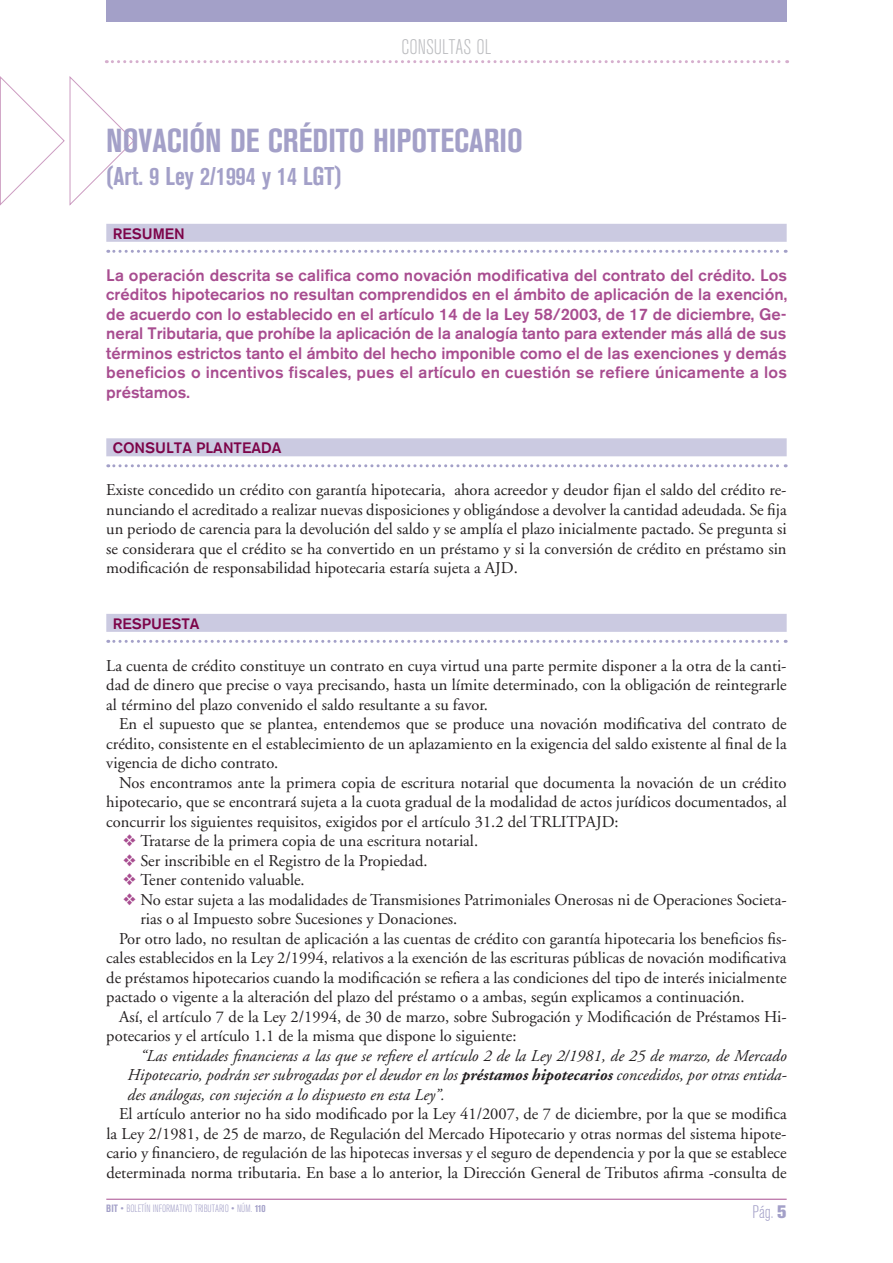
<style>
.page{position:relative;width:893px;height:1263px;background:#fff}
.page>*{position:absolute;margin:0;border:0;box-sizing:border-box;transform-origin:0 0}
.t1{font:700 condensed 33px "Akzidenz Grotesk BE";color:#a3a0c8}
.t2{font:700 condensed 25.5px "Akzidenz Grotesk BE";color:#a3a0c8}
.t3{font:300 condensed 21px "Akzidenz Grotesk BE";color:#bcbdc0}
.t4{font:300 condensed 18px "Akzidenz Grotesk BE";color:#a3a0c8}
.t5{font:16.5px/19.5px "Adobe Garamond";color:#231f20;text-align:justify}
.t6{font:500 16.5px/19.5px "Akzidenz Grotesk BE";letter-spacing:.015em;color:#a84d90;text-align:justify}
.t7{font:italic 16.5px/19.5px "Adobe Garamond";color:#231f20;text-align:justify}
.t8{font:500 15px "Akzidenz Grotesk BE";color:#7d0449}
.t9{font:300 condensed 10.5px "Akzidenz Grotesk BE";color:#a3a0c8}
.s1{color:#a84d90}
.s2{font-weight:700}
.s3{font-weight:800;font-stretch:normal}
</style>
<div class="page">
<hr style="left:106px;top:1199px;width:681px;height:1px;background:#a84d90">
<div style="left:106px;top:0;width:681px;height:21px;background:#a3a0c8"></div>
<svg style="left:106px;top:60px;width:682px;height:3px"></svg>
<svg style="left:0;top:76px;width:135px;height:130px"></svg>
<div style="left:106px;top:224px;width:681px;height:18px;background:#cbcae1"></div>
<svg style="left:108px;top:250px;width:678px;height:3px"></svg>
<div style="left:106px;top:438px;width:681px;height:18px;background:#cbcae1"></div>
<svg style="left:108px;top:464px;width:678px;height:3px"></svg>
<div style="left:106px;top:614px;width:681px;height:18px;background:#cbcae1"></div>
<svg style="left:108px;top:640px;width:678px;height:3px"></svg>
<p class="t3" style="left:402px;top:36px;width:83px">CONSULTAS OL</p>
<h1 class="t1" style="left:106px;top:122px;width:16px">NOVA</h1>
<h1 class="t1" style="left:167px;top:122px;width:355px">CIÓN DE CRÉDITO HIPOTECARIO</h1>
<h2 class="t2" style="left:106px;top:162px;width:237px">(Art. 9 Ley 2/1994 y 14 LGT)</h2>
<p class="t8" style="left:113px;top:224px;width:74px">Resumen</p>
<p class="t6" style="left:106px;top:265px;width:682px">La operación descrita se califica como novación modificativa del contrato del crédito. Los créditos hipotecarios no resultan comprendidos en el ámbito de aplicación de la exención, de acuerdo con lo establecido en el artículo 14 de la Ley 58/2003, de 17 de diciembre, Ge&shy;neral Tributaria, que prohíbe la aplicación de la analogía tanto para extender más allá de sus términos estrictos tanto el ámbito del hecho imponible como el de las exenciones y demás beneficios o incentivos fiscales, pues el artículo en cuestión se refiere únicamente a los préstamos.</p>
<p class="t8" style="left:113px;top:439px;width:63px">Consulta</p>
<p class="t8" style="left:196px;top:439px;width:67px">planteada</p>
<p class="t5" style="left:106px;top:481px;width:682px">Existe concedido un crédito con garantía hipotecaria, ahora acreedor y deudor fijan el saldo del crédito re&shy;nunciando el acreditado a realizar nuevas disposiciones y obligándose a devolver la cantidad adeudada. Se fija un periodo de carencia para la devolución del saldo y se amplía el plazo inicialmente pactado. Se pregunta si se considerara que el crédito se ha convertido en un préstamo y si la conversión de crédito en préstamo sin modificación de responsabilidad hipotecaria estaría sujeta a AJD.</p>
<p class="t8" style="left:113px;top:614px;width:79px">Respuesta</p>
<p class="t5" style="left:106px;top:656px;width:682px">La cuenta de crédito constituye un contrato en cuya virtud una parte permite disponer a la otra de la canti&shy;dad de dinero que precise o vaya precisando, hasta un límite determinado, con la obligación de reintegrarle al término del plazo convenido el saldo resultante a su favor.</p>
<p class="t5" style="left:106px;top:715px;width:682px;text-indent:13px">En el supuesto que se plantea, entendemos que se produce una novación modificativa del contrato de crédito, consistente en el establecimiento de un aplazamiento en la exigencia del saldo existente al final de la vigencia de dicho contrato.</p>
<p class="t5" style="left:106px;top:773px;width:682px;text-indent:13px">Nos encontramos ante la primera copia de escritura notarial que documenta la novación de un crédito hipotecario, que se encontrará sujeta a la cuota gradual de la modalidad de actos jurídicos documentados, al concurrir los siguientes requisitos, exigidos por el artículo 31.2 del TRLITPAJD:</p>
<p class="t5" style="left:123px;top:832px;width:356px"><span class="s1">❖</span> Tratarse de la primera copia de una escritura notarial.</p>
<p class="t5" style="left:123px;top:851px;width:306px"><span class="s1">❖</span> Ser inscribible en el Registro de la Propiedad.</p>
<p class="t5" style="left:123px;top:871px;width:183px"><span class="s1">❖</span> Tener contenido valuable.</p>
<p class="t5" style="left:123px;top:890px;width:665px"><span class="s1">❖</span> No estar sujeta a las modalidades de Transmisiones Patrimoniales Onerosas ni de Operaciones Societa-</p>
<p class="t5" style="left:140px;top:910px;width:319px">rias o al Impuesto sobre Sucesiones y Donaciones.</p>
<p class="t5" style="left:119px;top:929px;width:669px">Por otro lado, no resultan de aplicación a las cuentas de crédito con garantía hipotecaria los beneficios fis-</p>
<p class="t5" style="left:106px;top:949px;width:682px">cales establecidos en la Ley 2/1994, relativos a la exención de las escrituras públicas de novación modificativa</p>
<p class="t5" style="left:106px;top:968px;width:682px">de préstamos hipotecarios cuando la modificación se refiera a las condiciones del tipo de interés inicialmente</p>
<p class="t5" style="left:106px;top:988px;width:640px">pactado o vigente a la alteración del plazo del préstamo o a ambas, según explicamos a continuación.</p>
<p class="t5" style="left:119px;top:1007px;width:669px">Así, el artículo 7 de la Ley 2/1994, de 30 de marzo, sobre Subrogación y Modificación de Préstamos Hi-</p>
<p class="t5" style="left:106px;top:1027px;width:412px">potecarios y el artículo 1.1 de la misma que dispone lo siguiente:</p>
<p class="t7" style="left:128px;top:1046px;width:661px;text-indent:13px">“Las entidades financieras a las que se refiere el artículo 2 de la Ley 2/1981, de 25 de marzo, de Mercado Hipotecario, podrán ser subrogadas por el deudor en los <span class="s2">préstamos hipotecarios</span> concedidos, por otras entida&shy;des análogas, con sujeción a lo dispuesto en esta Ley”.</p>
<p class="t5" style="left:106px;top:1105px;width:682px;text-indent:13px">El artículo anterior no ha sido modificado por la Ley 41/2007, de 7 de diciembre, por la que se modifica la Ley 2/1981, de 25 de marzo, de Regulación del Mercado Hipotecario y otras normas del sistema hipote&shy;cario y financiero, de regulación de las hipotecas inversas y el seguro de dependencia y por la que se establece determinada norma tributaria. En base a lo anterior, la Dirección General de Tributos afirma -consulta de</p>
<p class="t9" style="left:106px;top:1203px;width:161px"><span class="s2">BIT</span> • BOLETÍN INFORMATIVO TRIBUTARIO • N ÚM. <span class="s2">110</span></p>
<p class="t4" style="left:752px;top:1202px;width:36px">PÁG. <span class="s3">5</span></p>
</div>
